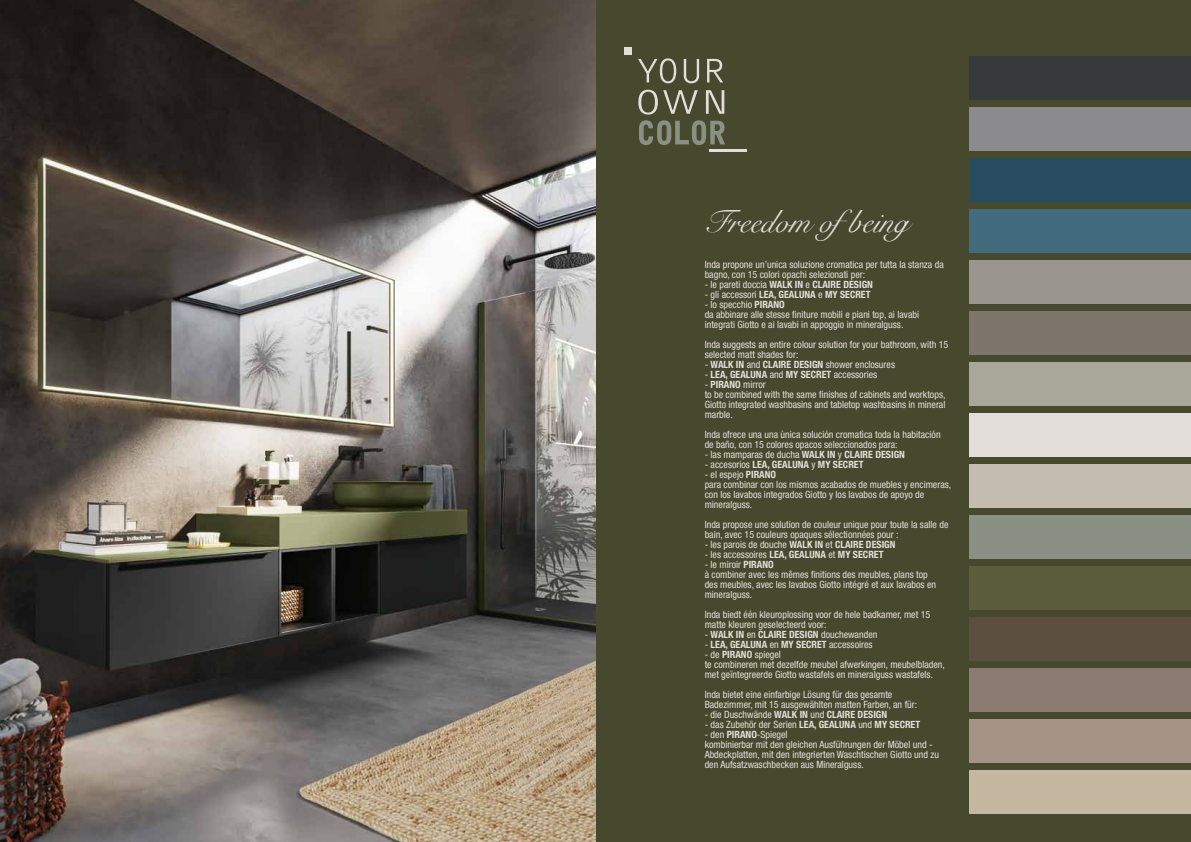
<style>
.page{position:relative;width:1191px;height:842px;background:#fff}
.page>*{position:absolute;margin:0;border:0;box-sizing:border-box;transform-origin:0 0}
.t1{font:32px "Snell Roundhand";color:#e4deda}
.t2{font:condensed 10px/10px "Helvetica Neue LT Std";color:#e4deda}
.t3{font:700 condensed 10px "Helvetica Neue LT Std";color:#e4deda}
.s1{font-weight:400}
.s2{font-weight:700}
</style>
<div class="page">
<div style="left:593px;top:0;width:598px;height:842px;background:#47492f"></div>
<div style="left:970px;top:464px;width:221px;height:44px;background:#c2bcb1"></div>
<div style="left:970px;top:159px;width:221px;height:43px;background:#274c60"></div>
<div style="left:970px;top:770px;width:221px;height:44px;background:#c6b7a0"></div>
<div style="left:970px;top:719px;width:221px;height:44px;background:#a59486"></div>
<div style="left:970px;top:515px;width:221px;height:44px;background:#8a9083"></div>
<div style="left:970px;top:57px;width:221px;height:43px;background:#363a3b"></div>
<div style="left:970px;top:617px;width:221px;height:44px;background:#5c4f3f"></div>
<div style="left:970px;top:566px;width:221px;height:44px;background:#5b5c3c"></div>
<div style="left:970px;top:668px;width:221px;height:44px;background:#8b7b71"></div>
<div style="left:970px;top:261px;width:221px;height:43px;background:#9b958f"></div>
<div style="left:970px;top:210px;width:221px;height:43px;background:#426c7d"></div>
<div style="left:970px;top:108px;width:221px;height:43px;background:#8b8a8d"></div>
<div style="left:970px;top:312px;width:221px;height:43px;background:#7c766c"></div>
<div style="left:970px;top:414px;width:221px;height:43px;background:#e4deda"></div>
<div style="left:970px;top:363px;width:221px;height:43px;background:#a9a69a"></div>
<svg style="left:638px;top:58px;width:38px;height:25px"></svg>
<svg style="left:684px;top:59px;width:15px;height:24px"></svg>
<svg style="left:707px;top:59px;width:16px;height:23px"></svg>
<svg style="left:638px;top:90px;width:87px;height:55px"></svg>
<hr style="left:709px;top:149px;width:37px;height:2px;background:#e4deda">
<div style="left:624px;top:47px;width:7px;height:8px;background:#e4deda"></div>
<img style="left:0;top:0;width:595px;height:842px">
<h1 class="t1" style="left:704px;top:196px;width:206px">Freedom ofbeing</h1>
<p class="t2" style="left:704px;top:259px;width:241px">Inda propone un’unica soluzione cromatica per tutta la stanza da bagno, con 15 colori opachi selezionati per:</p>
<p class="t3" style="left:704px;top:278px;width:170px"><span class="s1">- le pareti doccia</span> WALK IN <span class="s1">e</span> CLAIRE DESIGN</p>
<p class="t3" style="left:704px;top:288px;width:167px"><span class="s1">- gli accessori</span> LEA, GEALUNA <span class="s1">e</span> MY SECRET</p>
<p class="t2" style="left:704px;top:299px;width:216px">- lo specchio <span class="s2">PIRANO<br></span>da abbinare alle stesse finiture mobili e piani top, ai lavabi integrati Giotto e ai lavabi in appoggio in mineralguss.</p>
<p class="t2" style="left:704px;top:339px;width:245px">Inda suggests an entire colour solution for your bathroom, with 15 selected matt shades for:</p>
<p class="t2" style="left:704px;top:359px;width:192px">- <span class="s2">WALK IN</span> and <span class="s2">CLAIRE DESIGN</span> shower enclosures</p>
<p class="t3" style="left:704px;top:368px;width:174px"><span class="s1">-</span> LEA, GEALUNA <span class="s1">and</span> MY SECRET <span class="s1">accessories</span></p>
<p class="t2" style="left:704px;top:379px;width:242px">- <span class="s2">PIRANO</span> mirror<br>to be combined with the same finishes of cabinets and worktops, Giotto integrated washbasins and tabletop washbasins in mineral marble.</p>
<p class="t2" style="left:704px;top:429px;width:237px">Inda ofrece una una ùnica solución cromatìca toda la habitación de baño, con 15 colores opacos seleccionados para:</p>
<p class="t2" style="left:704px;top:449px;width:202px">- las mamparas de ducha <span class="s2">WALK IN</span> y <span class="s2">CLAIRE DESIGN</span></p>
<p class="t3" style="left:704px;top:458px;width:160px"><span class="s1">- accesorios</span> LEA, GEALUNA <span class="s1">y</span> MY SECRET</p>
<p class="t2" style="left:704px;top:469px;width:248px">- el espejo <span class="s2">PIRANO<br></span>para combinar con los mismos acabados de muebles y encimeras, con los lavabos integrados Giotto y los lavabos de apoyo de mineralguss.</p>
<p class="t2" style="left:704px;top:519px;width:245px">Inda propose une solution de couleur unique pour toute la salle de bain, avec 15 couleurs opaques sélectionnées pour :</p>
<p class="t2" style="left:704px;top:539px;width:192px">- les parois de douche <span class="s2">WALK IN</span> et <span class="s2">CLAIRE DESIGN</span></p>
<p class="t3" style="left:704px;top:548px;width:180px"><span class="s1">- les accessoires</span> LEA, GEALUNA <span class="s1">et</span> MY SECRET</p>
<p class="t2" style="left:704px;top:559px;width:233px">- le miroir <span class="s2">PIRANO<br></span>à combiner avec les mêmes finitions des meubles, plans top des meubles, avec les lavabos Giotto intégré et aux lavabos en mineralguss.</p>
<p class="t2" style="left:704px;top:609px;width:227px">Inda biedt één kleuroplossing voor de hele badkamer, met 15 matte kleuren geselecteerd voor:</p>
<p class="t3" style="left:704px;top:628px;width:174px"><span class="s1">-</span> WALK IN <span class="s1">en</span> CLAIRE DESIGN <span class="s1">douchewanden</span></p>
<p class="t3" style="left:704px;top:638px;width:169px"><span class="s1">-</span> LEA, GEALUNA <span class="s1">en</span> MY SECRET <span class="s1">accessoires</span></p>
<p class="t2" style="left:704px;top:649px;width:242px">- de <span class="s2">PIRANO</span> spiegel<br>te combineren met dezelfde meubel afwerkingen, meubelbladen, met geïntegreerde Giotto wastafels en mineralguss wastafels.</p>
<p class="t2" style="left:704px;top:689px;width:214px">Inda bietet eine einfarbige Lösung für das gesamte<br>Badezimmer, mit 15 ausgewählten matten Farben, an für:</p>
<p class="t3" style="left:704px;top:708px;width:184px"><span class="s1">- die Duschwände</span> WALK IN <span class="s1">und</span> CLAIRE DESIGN</p>
<p class="t2" style="left:704px;top:719px;width:217px">- das Zubehör der Serien <span class="s2">LEA, GEALUNA</span> und <span class="s2">MY SECRET</span></p>
<p class="t2" style="left:704px;top:729px;width:236px">- den <span class="s2">PIRANO</span>-Spiegel<br>kombinierbar mit den gleichen Ausführungen der Möbel und - Abdeckplatten, mit den integrierten Waschtischen Giotto und zu den Aufsatzwaschbecken aus Mineralguss.</p>
</div>
